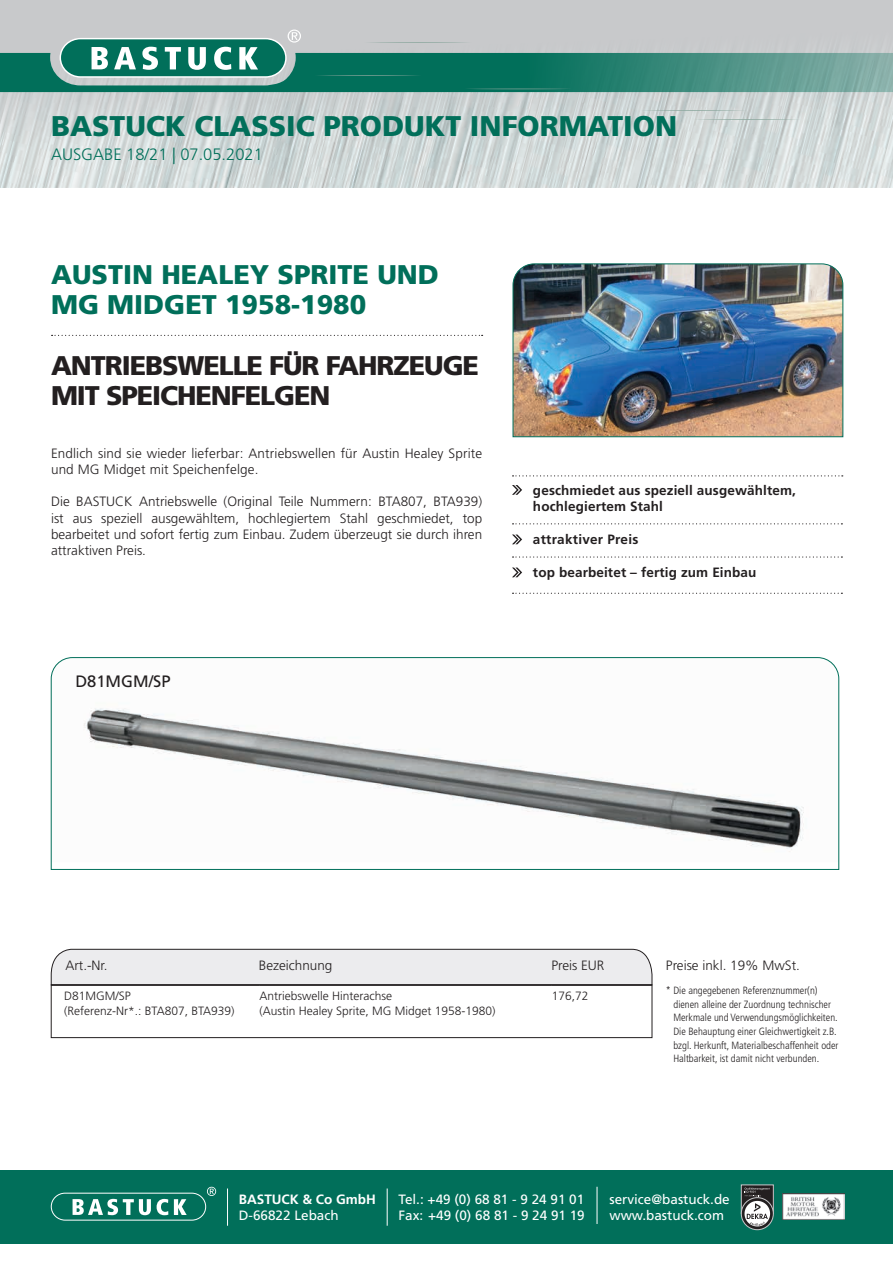
<style>
.page{position:relative;width:893px;height:1263px;background:#fff}
.page>*{position:absolute;margin:0;border:0;box-sizing:border-box;transform-origin:0 0}
.t1{font:900 28.5px "Frutiger LT Std";color:#016f5a}
.t2{font:900 27px/30px "Frutiger LT Std";letter-spacing:-.04em;color:#231f20}
.t3{font:900 27px/30px "Frutiger LT Std";color:#016f5a}
.t4{font:300 16.5px "Frutiger LT Std";color:#016f5a}
.t5{font:16.5px "Frutiger LT Std";color:#231f20}
.t6{font:300 13.5px/16.2px "Frutiger LT Std";letter-spacing:.01em;color:#231f20}
.t7{font:700 13.5px/16.5px "Frutiger LT Std";letter-spacing:.01em;color:#231f20}
.t8{font:13.5px/16.2px "Frutiger LT Std";color:#fff}
.t9{font:700 13.5px "Frutiger LT Std";color:#fff}
.t10{font:300 12px/14.4px "Frutiger LT Std";color:#231f20}
.t11{font:300 condensed 10.5px/13.5px "Frutiger LT Std";color:#231f20}
</style>
<div class="page">
<img style="left:0;top:0;width:893px;height:187px">
<svg style="left:640px;top:110px;width:107px;height:1px"></svg>
<svg style="left:694px;top:119px;width:107px;height:1px"></svg>
<svg style="left:0;top:30px;width:893px;height:62px;background:#649e93"></svg>
<div style="left:0;top:1170px;width:893px;height:74px;background:#016f5a"></div>
<div style="left:51px;top:1193px;width:155px;height:27px;border:1px solid #fff;border-radius:14px"></div>
<svg style="left:207px;top:1187px;width:9px;height:9px"></svg>
<svg style="left:73px;top:1199px;width:78px;height:16px"></svg>
<svg style="left:157px;top:1199px;width:11px;height:16px"></svg>
<svg style="left:174px;top:1199px;width:13px;height:16px"></svg>
<hr style="left:227px;top:1188px;width:1px;height:38px;background:#fff">
<hr style="left:387px;top:1188px;width:1px;height:38px;background:#fff">
<hr style="left:597px;top:1187px;width:1px;height:37px;background:#fff">
<div style="left:741px;top:1185px;width:32px;height:28px;background:#231f20"></div>
<div style="left:741px;top:1185px;width:32px;height:29px;border:1px solid #c7c8ca"></div>
<svg style="left:741px;top:1198px;width:32px;height:32px"></svg>
<div style="left:741px;top:1197px;width:32px;height:33px;border:1px solid #c7c8ca;border-radius:50%"></div>
<svg style="left:744px;top:1187px;width:26px;height:39px"></svg>
<img style="left:783px;top:1193px;width:62px;height:27px">
<div style="left:51px;top:949px;width:601px;height:36px;background:#ececee"></div>
<div style="left:51px;top:985px;width:601px;height:53px;border:1px solid #231f20"></div>
<svg style="left:512px;top:475px;width:331px;height:1px"></svg>
<svg style="left:512px;top:485px;width:10px;height:10px"></svg>
<svg style="left:512px;top:523px;width:330px;height:1px"></svg>
<svg style="left:512px;top:534px;width:10px;height:10px"></svg>
<svg style="left:512px;top:556px;width:330px;height:2px"></svg>
<svg style="left:512px;top:567px;width:10px;height:10px"></svg>
<svg style="left:512px;top:593px;width:330px;height:1px"></svg>
<svg style="left:52px;top:335px;width:431px;height:1px"></svg>
<img style="left:513px;top:263px;width:330px;height:174px">
<svg style="left:51px;top:657px;width:788px;height:213px"></svg>
<h1 class="t1" style="left:51px;top:109px;width:628px">BASTUCK CLASSIC PRODUKT INFORMATION</h1>
<p class="t4" style="left:51px;top:145px;width:213px">AUSGABE 18/21 | 07.05.2021</p>
<h2 class="t3" style="left:51px;top:259px;width:389px">AUSTIN HEALEY SPRITE UND<br>MG MIDGET 1958-1980</h2>
<h2 class="t2" style="left:51px;top:350px;width:430px">ANTRIEBSWELLE FÜR FAHRZEUGE<br>MIT SPEICHENFELGEN</h2>
<p class="t6" style="left:51px;top:445px;width:433px">Endlich sind sie wieder lieferbar: Antriebswellen für Austin Healey Sprite und MG Midget mit Speichenfelge.</p>
<p class="t6" style="left:51px;top:494px;width:433px;text-align:justify">Die BASTUCK Antriebswelle (Original Teile Nummern: BTA807, BTA939) ist aus speziell ausgewähltem, hochlegiertem Stahl geschmiedet, top bearbeitet und sofort fertig zum Einbau. Zudem überzeugt sie durch ihren attraktiven Preis.</p>
<p class="t5" style="left:75px;top:672px;width:97px">D81MGM/SP</p>
<p class="t7" style="left:533px;top:482px;width:265px">geschmiedet aus speziell ausgewähltem, hochlegiertem Stahl</p>
<p class="t7" style="left:533px;top:531px;width:107px">attraktiver Preis</p>
<p class="t7" style="left:533px;top:564px;width:225px">top bearbeitet – fertig zum Einbau</p>
<p class="t6" style="left:65px;top:958px;width:44px">Art.-Nr.</p>
<p class="t6" style="left:259px;top:958px;width:75px">Bezeichnung</p>
<p class="t6" style="left:551px;top:958px;width:55px">Preis EUR</p>
<p class="t10" style="left:64px;top:989px;width:172px">D81MGM/SP<br>(Referenz-Nr*.: BTA807, BTA939)</p>
<p class="t10" style="left:259px;top:989px;width:238px;line-height:15px">Antriebswelle Hinterachse<br>(Austin Healey Sprite, MG Midget 1958-1980)</p>
<p class="t10" style="left:552px;top:989px;width:38px">176,72</p>
<p class="t6" style="left:666px;top:958px;width:136px">Preise inkl. 19% MwSt.</p>
<p class="t11" style="left:673px;top:984px;width:167px;text-indent:-7px">* Die angegebenen Referenznummer(n) dienen alleine der Zuordnung technischer Merkmale und Verwendungsmöglichkeiten.<br>Die Behauptung einer Gleichwertigkeit z.B. bzgl. Herkunft, Materialbeschaffenheit oder Haltbarkeit, ist damit nicht verbunden.</p>
<p class="t9" style="left:239px;top:1191px;width:138px">BASTUCK &amp; Co GmbH</p>
<p class="t8" style="left:239px;top:1207px;width:101px">D-66822 Lebach</p>
<p class="t8" style="left:399px;top:1191px;width:188px">Tel.: +49 (0) 68 81 - 9 24 91 01<br>Fax: +49 (0) 68 81 - 9 24 91 19</p>
<p class="t8" style="left:609px;top:1191px;width:122px">service@bastuck.de www.bastuck.com</p>
</div>
